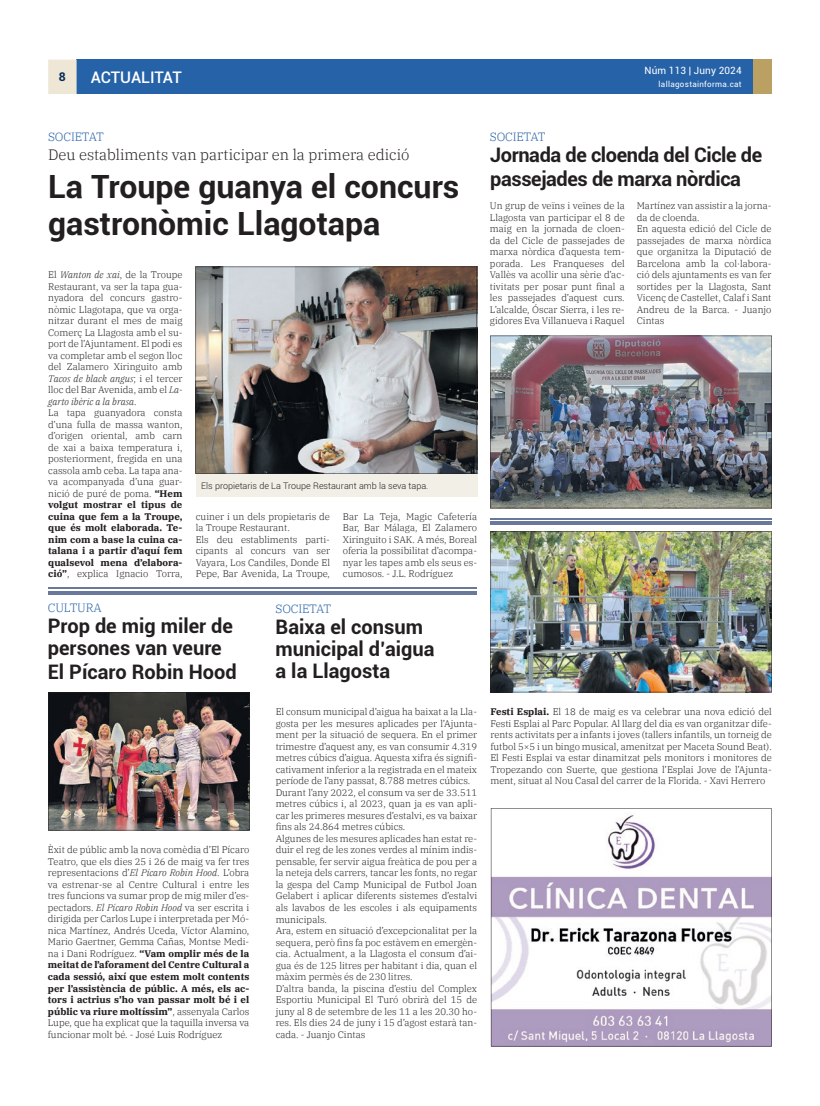
<style>
.page{position:relative;width:820px;height:1106px;background:#fff}
.page>*{position:absolute;margin:0;border:0;box-sizing:border-box;transform-origin:0 0}
.t1{font:700 32px/37px "Roboto";color:#231f20}
.t2{font:700 20px/22.8px "Roboto";color:#231f20}
.t3{font:700 20px/23.5px "Roboto";letter-spacing:-.02em;color:#231f20}
.t4{font:500 16px "Roboto";letter-spacing:-.01em;color:#fff}
.t5{font:300 15px "IBM Plex Serif";color:#231f20}
.t6{font:300 12px "IBM Plex Serif";letter-spacing:-.02em;color:#2662a8}
.t7{font:700 12px "Roboto";color:#072a57}
.t8{font:10px "Roboto";letter-spacing:.01em;color:#fff}
.t9{font:300 9.5px/11.5px "IBM Plex Serif";color:#231f20}
.t10{font:300 9px "Roboto";color:#231f20}
.t11{font:8px "Roboto";letter-spacing:.04em;color:#fff}
.s1{font-style:italic}
.s2{font-weight:700}
</style>
<div class="page">
<div style="left:752px;top:60px;width:19px;height:34px;background:#baa062"></div>
<div style="left:77px;top:60px;width:675px;height:34px;background:#2662a8"></div>
<svg style="left:48px;top:60px;width:29px;height:34px"></svg>
<div style="left:195px;top:473px;width:282px;height:24px;background:#f2efe7"></div>
<img style="left:195px;top:267px;width:282px;height:207px">
<hr style="left:48px;top:591px;width:429px;height:3px;background:#6a789c">
<hr style="left:48px;top:588px;width:429px;height:1px;background:#6a789c">
<hr style="left:490px;top:521px;width:281px;height:3px;background:#6a789c">
<hr style="left:490px;top:518px;width:281px;height:1px;background:#6a789c">
<img style="left:490px;top:336px;width:281px;height:172px">
<img style="left:490px;top:531px;width:281px;height:161px">
<img style="left:48px;top:692px;width:201px;height:138px">
<svg style="left:490px;top:808px;width:281px;height:238px"></svg>
<p class="t7" style="left:59px;top:69px;width:8px">8</p>
<h3 class="t4" style="left:91px;top:66px;width:92px">ACTUALITAT</h3>
<p class="t8" style="left:644px;top:63px;width:98px">Núm 113 | Juny 2024</p>
<p class="t11" style="left:658px;top:78px;width:84px">lallagostainforma.cat</p>
<p class="t6" style="left:48px;top:128px;width:57px">SOCIETAT</p>
<h3 class="t5" style="left:48px;top:143px;width:363px">Deu establiments van participar en la primera edició</h3>
<h1 class="t1" style="left:48px;top:167px;width:412px">La Troupe guanya el concurs gastronòmic Llagotapa</h1>
<p class="t9" style="left:48px;top:268px;width:136px">El <span class="s1">Wanton de xai</span>, de la Troupe<br>Restaurant, va ser la tapa gua&shy;nyadora del concurs gastro&shy;nòmic Llagotapa, que va orga&shy;nitzar durant el mes de maig<br>Comerç La Llagosta amb el su&shy;port de l’Ajuntament. El podi es va completar amb el segon lloc del Zalamero Xiringuito amb<br><span class="s1">Tacos de black angus</span>; i el tercer lloc del Bar Avenida, amb el <span class="s1">La&shy;garto ibèric a la brasa</span>.<br>La tapa guanyadora consta d’una fulla de massa wanton, d’origen oriental, amb carn de xai a baixa temperatura i, posteriorment, fregida en una cassola amb ceba. La tapa ana&shy;va acompanyada d’una guar&shy;nició de puré de poma. <span class="s2">“Hem volgut mostrar el tipus de cuina que fem a la Troupe, que és molt elaborada. Te&shy;nim com a base la cuina ca&shy;talana i a partir d’aquí fem qualsevol mena d’elabora&shy;ció”</span>, explica Ignacio Torra,</p>
<p class="t10" style="left:201px;top:479px;width:228px">Els propietaris de La Troupe Restaurant amb la seva tapa.</p>
<p class="t9" style="left:343px;top:510px;width:136px;text-align:justify">Bar La Teja, Magic Cafetería Bar, Bar Málaga, El Zalamero Xiringuito i SAK. A més, Boreal oferia la possibilitat d’acompa&shy;nyar les tapes amb els seus es&shy;cumosos. - J.L. Rodríguez</p>
<p class="t9" style="left:196px;top:510px;width:136px">cuiner i un dels propietaris de la Troupe Restaurant.<br>Els deu establiments parti&shy;cipants al concurs van ser<br>Vayara, Los Candiles, Donde El<br>Pepe, Bar Avenida, La Troupe,</p>
<p class="t6" style="left:48px;top:598px;width:55px">CULTURA</p>
<h2 class="t2" style="left:48px;top:614px;width:190px">Prop de mig miler de persones van veure<br>El Pícaro Robin Hood</h2>
<p class="t9" style="left:48px;top:843px;width:203px;text-align:justify">Èxit de públic amb la nova comèdia d’El Pícaro Teatro, que els dies 25 i 26 de maig va fer tres representacions d’<span class="s1">El Pícaro Robin Hood</span>. L’obra va estrenar-se al Centre Cultural i entre les tres funcions va sumar prop de mig miler d’es&shy;pectadors. <span class="s1">El Pícaro Robin Hood</span> va ser escrita i dirigida per Carlos Lupe i interpretada per Mó&shy;nica Martínez, Andrés Uceda, Víctor Alamino, Mario Gaertner, Gemma Cañas, Montse Medi&shy;na i Dani Rodríguez. <span class="s2">“Vam omplir més de la meitat de l’aforament del Centre Cultural a cada sessió, així que estem molt contents per l’assistència de públic. A més, els ac&shy;tors i actrius s’ho van passar molt bé i el públic va riure moltíssim”</span>, assenyala Carlos Lupe, que ha explicat que la taquilla inversa va funcionar molt bé. - José Luis Rodríguez</p>
<p class="t6" style="left:275px;top:599px;width:57px">SOCIETAT</p>
<h2 class="t2" style="left:275px;top:615px;width:160px;line-height:22px">Baixa el consum municipal d’aigua a la Llagosta</h2>
<p class="t9" style="left:275px;top:705px;width:203px">El consum municipal d’aigua ha baixat a la Lla&shy;gosta per les mesures aplicades per l’Ajunta&shy;ment per la situació de sequera. En el primer trimestre d’aquest any, es van consumir 4.319 metres cúbics d’aigua. Aquesta xifra és signifi&shy;cativament inferior a la registrada en el mateix període de l’any passat, 8.788 metres cúbics.<br>Durant l’any 2022, el consum va ser de 33.511 metres cúbics i, al 2023, quan ja es van apli&shy;car les primeres mesures d’estalvi, es va baixar fins als 24.864 metres cúbics.<br>Algunes de les mesures aplicades han estat re&shy;duir el reg de les zones verdes al mínim indis&shy;pensable, fer servir aigua freàtica de pou per a la neteja dels carrers, tancar les fonts, no regar la gespa del Camp Municipal de Futbol Joan Gelabert i aplicar diferents sistemes d’estalvi als lavabos de les escoles i als equipaments municipals.<br>Ara, estem en situació d’excepcionalitat per la sequera, però fins fa poc estàvem en emergèn&shy;cia. Actualment, a la Llagosta el consum d’ai&shy;gua és de 125 litres per habitant i dia, quan el màxim permès és de 230 litres.<br>D’altra banda, la piscina d’estiu del Complex Esportiu Municipal El Turó obrirà del 15 de juny al 8 de setembre de les 11 a les 20.30 ho&shy;res. Els dies 24 de juny i 15 d’agost estarà tan&shy;cada. - Juanjo Cintas</p>
<p class="t6" style="left:489px;top:128px;width:57px">SOCIETAT</p>
<h2 class="t3" style="left:490px;top:143px;width:273px">Jornada de cloenda del Cicle de passejades de marxa nòrdica</h2>
<p class="t9" style="left:489px;top:199px;width:136px;text-align:justify">Un grup de veïns i veïnes de la Llagosta van participar el 8 de maig en la jornada de cloen&shy;da del Cicle de passejades de marxa nòrdica d’aquesta tem&shy;porada. Les Franqueses del Vallès va acollir una sèrie d’ac&shy;tivitats per posar punt final a les passejades d’aquest curs.<br>L’alcalde, Óscar Sierra, i les re&shy;gidores Eva Villanueva i Raquel</p>
<p class="t9" style="left:636px;top:199px;width:136px">Martínez van assistir a la jorna&shy;da de cloenda.<br>En aquesta edició del Cicle de passejades de marxa nòrdica que organitza la Diputació de<br>Barcelona amb la col·labora&shy;ció dels ajuntaments es van fer sortides per la Llagosta, Sant<br>Vicenç de Castellet, Calaf i Sant<br>Andreu de la Barca. - Juanjo<br>Cintas</p>
<p class="t9" style="left:490px;top:705px;width:283px;text-align:justify"><span class="s2">Festi Esplai.</span> El 18 de maig es va celebrar una nova edició del Festi Esplai al Parc Popular. Al llarg del dia es van organitzar dife&shy;rents activitats per a infants i joves (tallers infantils, un torneig de futbol 5×5 i un bingo musical, amenitzat per Maceta Sound Beat).<br>El Festi Esplai va estar dinamitzat pels monitors i monitores de Tropezando con Suerte, que gestiona l’Esplai Jove de l’Ajunta&shy;ment, situat al Nou Casal del carrer de la Florida. - Xavi Herrero</p>
</div>
